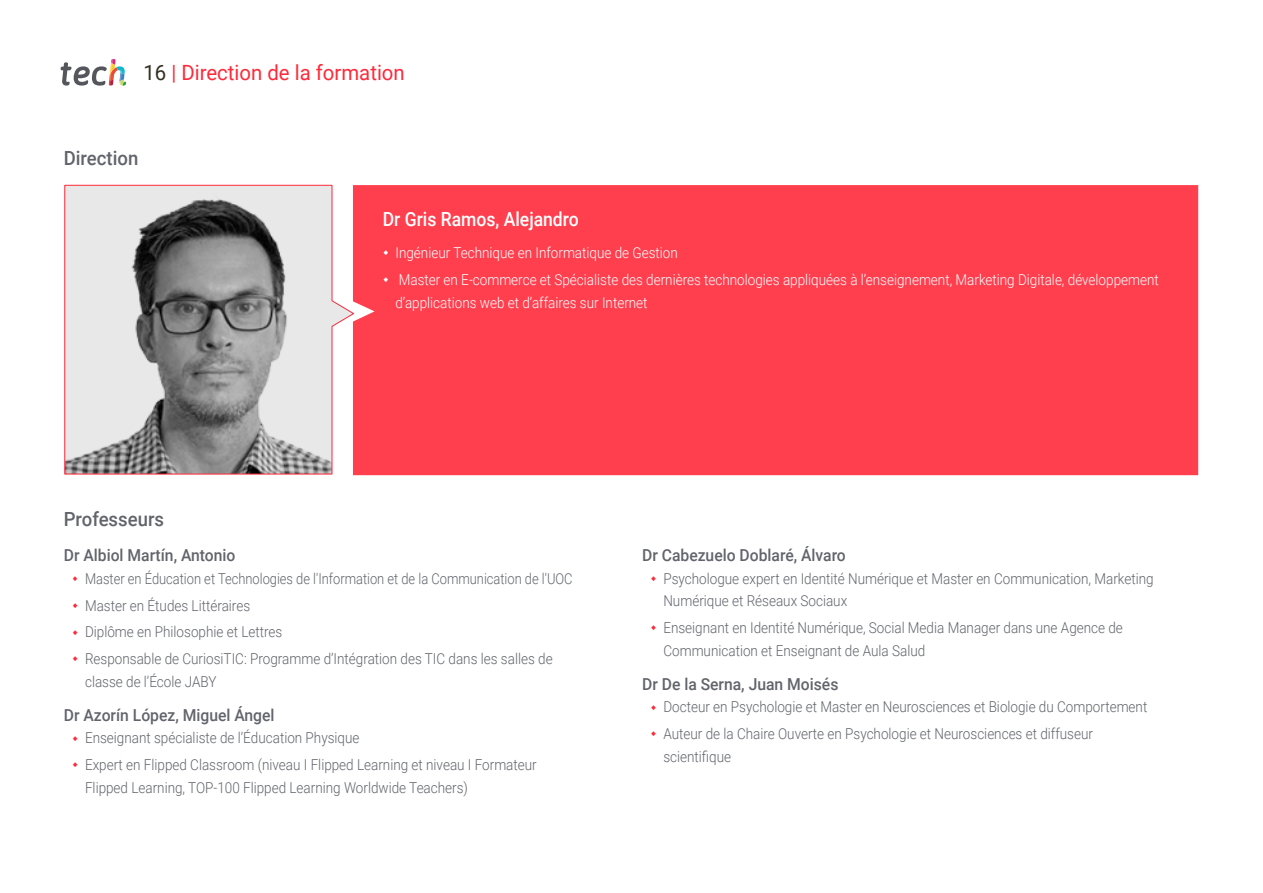
<style>
.page{position:relative;width:1263px;height:893px;background:#fff}
.page>*{position:absolute;margin:0;border:0;box-sizing:border-box;transform-origin:0 0}
.t1{font:21px "Roboto";color:#ff293a}
.t2{font:500 19.5px "Roboto";color:#fff;scale:.9 1}
.t3{font:500 19.5px "Roboto";color:#61646a;scale:.95 1}
.t4{font:500 16.5px "Roboto";color:#61646a;scale:.95 1}
.t5{font:300 15px/26.7px "Roboto";color:#61646a;scale:.9 1}
.t6{font:300 15px/26.7px "Roboto";color:#fff;scale:.9 1}
.t7{font:300 15px/26.7px "Roboto";color:#61646a;scale:.86 1}
.s1{color:#312e20}
</style>
<div class="page">
<div style="left:353px;top:185px;width:845px;height:290px;background:#ff3e4e"></div>
<svg style="left:64px;top:185px;width:290px;height:289px;background:#b7b0b1"></svg>
<svg style="left:61px;top:59px;width:65px;height:27px"></svg>
<svg style="left:384px;top:251px;width:4px;height:5px"></svg>
<svg style="left:384px;top:277px;width:4px;height:5px"></svg>
<h1 class="t1" style="left:144px;top:57px;width:263px"><span class="s1">16</span> | Direction de la formation</h1>
<h2 class="t3" style="left:64px;top:144px;width:80px">Direction</h2>
<h2 class="t2" style="left:383px;top:206px;width:219px">Dr Gris Ramos, Alejandro</h2>
<p class="t6" style="left:395px;top:239px;width:850px">Ingénieur Technique en Informatique de Gestion<br>Master en E-commerce et Spécialiste des dernières technologies appliquées à l’enseignement, Marketing Digitale, développement</p>
<p class="t6" style="left:395px;top:288px;width:282px">d’applications web et d’affaires sur Internet</p>
<h2 class="t3" style="left:64px;top:505px;width:107px">Professeurs</h2>
<p class="t4" style="left:64px;top:544px;width:182px">Dr Albiol Martín, Antonio</p>
<p class="t7" style="left:85px;top:565px;width:568px">Master en Éducation et Technologies de l'Information et de la Communication de l'UOC Master en Études Littéraires<br>Diplôme en Philosophie et Lettres<br>Responsable de CuriosiTIC: Programme d’Intégration des TIC dans les salles de</p>
<p class="t5" style="left:85px;top:667px;width:147px">classe de l’École JABY</p>
<p class="t4" style="left:64px;top:703px;width:223px">Dr Azorín López, Miguel Ángel</p>
<p class="t5" style="left:85px;top:724px;width:503px">Enseignant spécialiste de l’Éducation Physique<br>Expert en Flipped Classroom (niveau I Flipped Learning et niveau I Formateur</p>
<p class="t5" style="left:85px;top:773px;width:427px">Flipped Learning, TOP-100 Flipped Learning Worldwide Teachers)</p>
<p class="t4" style="left:642px;top:544px;width:216px">Dr Cabezuelo Doblaré, Álvaro</p>
<p class="t5" style="left:663px;top:567px;width:546px;line-height:22.5px">Psychologue expert en Identité Numérique et Master en Communication, Marketing<br>Numérique et Réseaux Sociaux</p>
<p class="t5" style="left:663px;top:616px;width:512px;line-height:22.5px">Enseignant en Identité Numérique, Social Media Manager dans une Agence de<br>Communication et Enseignant de Aula Salud</p>
<p class="t4" style="left:642px;top:672px;width:208px">Dr De la Serna, Juan Moisés</p>
<p class="t5" style="left:663px;top:693px;width:539px">Docteur en Psychologie et Master en Neurosciences et Biologie du Comportement<br>Auteur de la Chaire Ouverte en Psychologie et Neurosciences et diffuseur</p>
<p class="t5" style="left:663px;top:742px;width:77px">scientifique</p>
</div>
